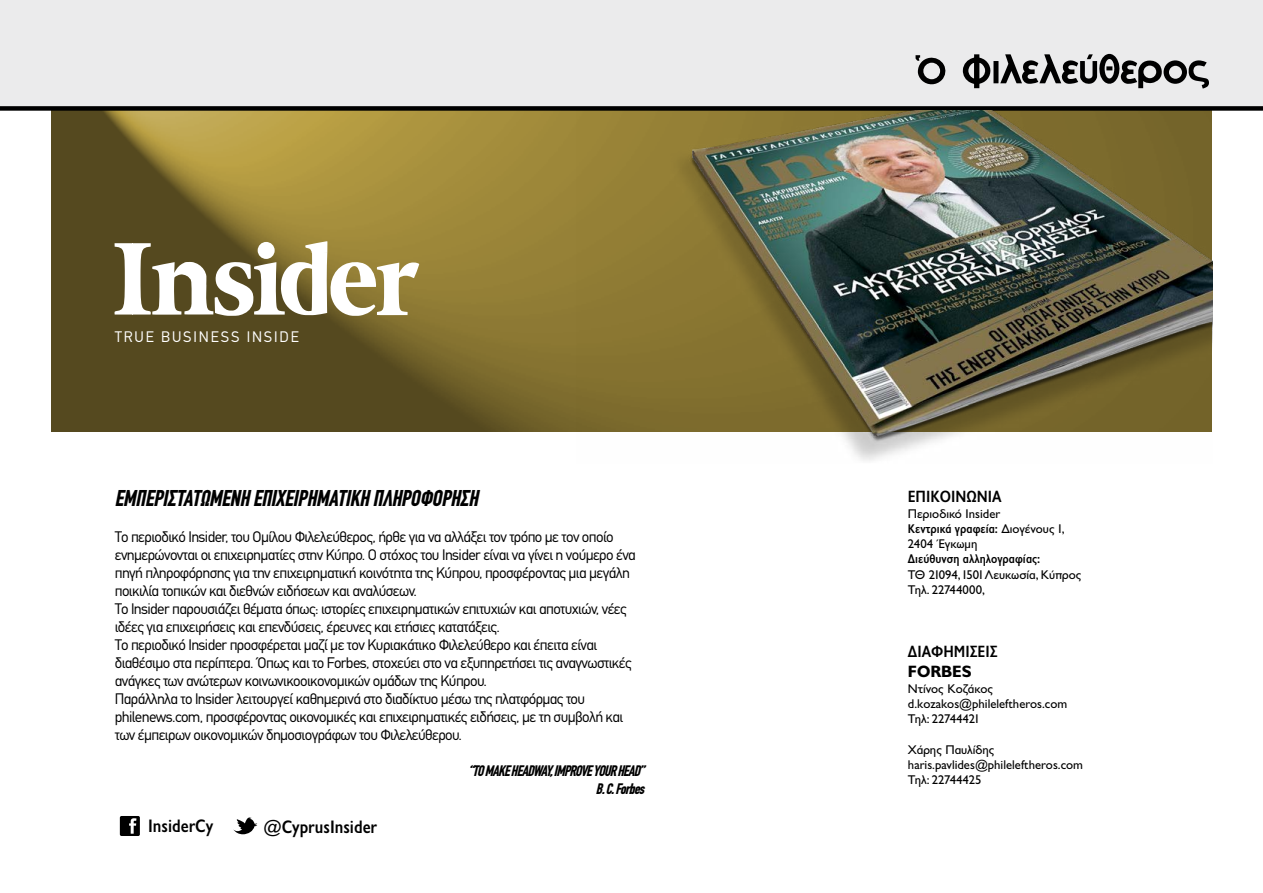
<style>
.page{position:relative;width:1263px;height:893px;background:#fff}
.page>*{position:absolute;margin:0;border:0;box-sizing:border-box;transform-origin:0 0}
.t1{font:italic 700 22.5px "CF Din Condensed";color:#000}
.t2{font:700 18.3px "Gill Sans Hel Semi Condenced";color:#000}
.t3{font:700 16.5px "Gill Sans Hel Semi Condenced";color:#000}
.t4{font:700 16.5px "Gill Sans Hel";color:#000}
.t5{font:15px/18px "CF Din";letter-spacing:-.04em;color:#000}
.t6{font:italic 700 15px/18px "CF Din Condensed";color:#000;text-align:right}
.t7{font:15px "CF Din";letter-spacing:.12em;color:#fff}
.t8{font:12.75px/15.3px "Gill Sans Hel";color:#000}
.t9{font:700 12.75px "Gill Sans Hel Semi Condenced";color:#000}
.s1{font-family:"Gill Sans Hel";font-weight:400}
</style>
<div class="page">
<img style="left:51px;top:111px;width:525px;height:321px">
<div style="left:0;top:0;width:1263px;height:108px;background:#ebebec"></div>
<svg style="left:915px;top:55px;width:31px;height:30px"></svg>
<svg style="left:962px;top:54px;width:247px;height:34px"></svg>
<div style="left:0;top:106px;width:1263px;height:5px;background:#000"></div>
<svg style="left:120px;top:816px;width:20px;height:20px"></svg>
<svg style="left:233px;top:817px;width:24px;height:17px"></svg>
<img style="left:576px;top:111px;width:636px;height:350px">
<svg style="left:114px;top:241px;width:305px;height:75px"></svg>
<p class="t7" style="left:115px;top:329px;width:186px">TRUE BUSINESS INSIDE</p>
<h1 class="t1" style="left:115px;top:486px;width:370px">ΕΜΠΕΡΙΣΤΑΤΩΜΈΝΗ ΕΠΙΧΕΙΡΗΜΑΤΙΚΉ ΠΛΗΡΟΦΌΡΗΣΗ</h1>
<p class="t5" style="left:115px;top:528px;width:523px">Το περιοδικό Insider, του Ομίλου Φιλελεύθερος, ήρθε για να αλλάξει τον τρόπο με τον οποίο ενημερώνονται οι επιχειρηματίες στην Κύπρο. Ο στόχος του Insider είναι να γίνει η νούμερο ένα πηγή πληροφόρησης για την επιχειρηματική κοινότητα της Κύπρου, προσφέροντας μια μεγάλη ποικιλία τοπικών και διεθνών ειδήσεων και αναλύσεων.<br>Το Insider παρουσιάζει θέματα όπως: ιστορίες επιχειρηματικών επιτυχιών και αποτυχιών, νέες ιδέες για επιχειρήσεις και επενδύσεις, έρευνες και ετήσιες κατατάξεις.<br>To περιοδικό Insider προσφέρεται μαζί με τον Κυριακάτικο Φιλελεύθερο και έπειτα είναι διαθέσιμο στα περίπτερα. Όπως και το Forbes, στοχεύει στο να εξυπηρετήσει τις αναγνωστικές ανάγκες των ανώτερων κοινωνικοοικονομικών ομάδων της Κύπρου.<br>Παράλληλα το Insider λειτουργεί καθημερινά στο διαδίκτυο μέσω της πλατφόρμας του philenews.com, προσφέροντας οικονομικές και επιχειρηματικές ειδήσεις, με τη συμβολή και των έμπειρων οικονομικών δημοσιογράφων του Φιλελεύθερου.</p>
<p class="t6" style="left:469px;top:762px;width:181px">“TOMAKEHEADWAY,IMPROVEYOURHEAD”<br>B.C.Forbes</p>
<p class="t2" style="left:148px;top:815px;width:67px">InsiderCy</p>
<p class="t2" style="left:263px;top:816px;width:115px">@CyprusInsider</p>
<p class="t3" style="left:908px;top:487px;width:95px">ΕΠΙΚΟΙΝΩΝΊΑ</p>
<p class="t8" style="left:908px;top:506px;width:94px">Περιοδικό Insider</p>
<p class="t9" style="left:908px;top:521px;width:158px">Κεντρικά γραφεία: <span class="s1">Διογένους 1,</span></p>
<p class="t8" style="left:908px;top:536px;width:71px">2404 Έγκωμη</p>
<p class="t9" style="left:908px;top:552px;width:134px">Διεύθυνση αλληλογραφίας:</p>
<p class="t8" style="left:908px;top:567px;width:175px">ΤΘ 21094, 1501 Λευκωσία, Κύπρος<br>Τηλ. 22744000,</p>
<p class="t3" style="left:908px;top:643px;width:91px">ΔΙΑΦΗΜΙΣΕΙΣ</p>
<p class="t4" style="left:908px;top:663px;width:65px">FORBES</p>
<p class="t8" style="left:908px;top:681px;width:161px">Ντίνος Κοζάκος d.kozakos@phileleftheros.com<br>Τηλ: 22744421</p>
<p class="t8" style="left:908px;top:742px;width:177px">Χάρης Παυλίδης haris.pavlides@phileleftheros.com<br>Τηλ: 22744425</p>
</div>
